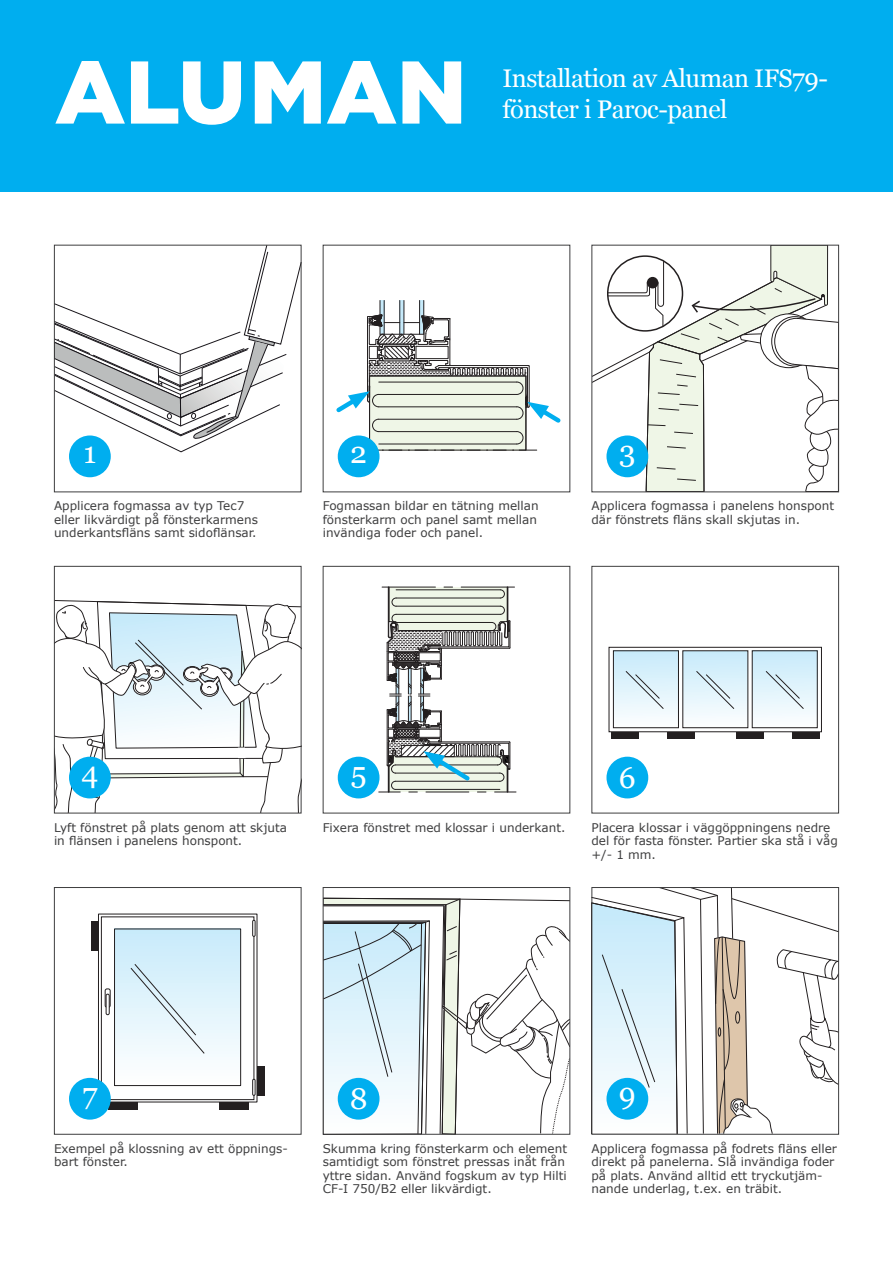
<style>
.page{position:relative;width:893px;height:1263px;background:#fff}
.page>*{position:absolute;margin:0;border:0;box-sizing:border-box;transform-origin:0 0}
.t1{font:30px "Georgia";color:#fff}
.t2{font:25.5px/30.6px "Georgia";letter-spacing:-.02em;color:#fff}
.t3{font:12px/13.5px "Verdana";color:#3e3e3f}
</style>
<div class="page">
<div style="left:370px;top:376px;width:156px;height:74px;background:#eff6e7"></div>
<svg style="left:381px;top:300px;width:3px;height:14px"></svg>
<svg style="left:400px;top:300px;width:4px;height:14px"></svg>
<svg style="left:420px;top:300px;width:3px;height:14px"></svg>
<hr style="left:526px;top:376px;width:1px;height:74px;background:#231f20">
<svg style="left:513px;top:450px;width:24px;height:1px"></svg>
<svg style="left:487px;top:450px;width:19px;height:1px"></svg>
<svg style="left:461px;top:450px;width:19px;height:1px"></svg>
<svg style="left:441px;top:450px;width:13px;height:1px"></svg>
<svg style="left:415px;top:450px;width:13px;height:1px"></svg>
<svg style="left:389px;top:450px;width:13px;height:1px"></svg>
<hr style="left:379px;top:444px;width:138px;height:1px;background:#231f20">
<hr style="left:380px;top:300px;width:1px;height:34px;background:#231f20">
<hr style="left:384px;top:300px;width:1px;height:34px;background:#231f20">
<hr style="left:399px;top:300px;width:1px;height:34px;background:#231f20">
<hr style="left:423px;top:300px;width:1px;height:34px;background:#231f20">
<hr style="left:419px;top:300px;width:1px;height:34px;background:#231f20">
<hr style="left:404px;top:300px;width:1px;height:34px;background:#231f20">
<svg style="left:336px;top:314px;width:225px;height:130px"></svg>
<svg style="left:593px;top:889px;width:244px;height:243px"></svg>
<div style="left:591px;top:887px;width:248px;height:247px;border:1px solid #3e3e3f"></div>
<svg style="left:56px;top:247px;width:243px;height:205px"></svg>
<svg style="left:323px;top:587px;width:247px;height:548px"></svg>
<div style="left:323px;top:887px;width:247px;height:247px;border:1px solid #3e3e3f"></div>
<div style="left:115px;top:929px;width:126px;height:156px;background:linear-gradient(to bottom,#c7eafa,#fefefe)"></div>
<div style="left:114px;top:929px;width:127px;height:157px;border:1px solid #231f20"></div>
<div style="left:101px;top:917px;width:153px;height:183px;border:1px solid #231f20"></div>
<div style="left:105px;top:989px;width:5px;height:18px;border:1px solid #231f20;border-radius:2px"></div>
<div style="left:106px;top:994px;width:3px;height:21px;border:1px solid #231f20;border-radius:2px"></div>
<svg style="left:253px;top:1079px;width:2px;height:16px"></svg>
<svg style="left:253px;top:920px;width:2px;height:16px"></svg>
<svg style="left:131px;top:964px;width:74px;height:90px"></svg>
<div style="left:257px;top:1066px;width:8px;height:29px;background:#231f20"></div>
<div style="left:108px;top:1102px;width:29px;height:8px;background:#231f20"></div>
<div style="left:219px;top:1102px;width:30px;height:8px;background:#231f20"></div>
<div style="left:91px;top:921px;width:7px;height:30px;background:#231f20"></div>
<div style="left:54px;top:887px;width:247px;height:247px;border:1px solid #3e3e3f"></div>
<div style="left:609px;top:647px;width:213px;height:85px;border:1px solid #231f20"></div>
<div style="left:613px;top:651px;width:65px;height:77px;background:linear-gradient(to bottom,#c7eafa,#fdfefe)"></div>
<div style="left:613px;top:650px;width:66px;height:78px;border:1px solid #231f20"></div>
<div style="left:752px;top:651px;width:65px;height:77px;background:linear-gradient(to bottom,#c7eafa,#fdfefe)"></div>
<div style="left:752px;top:650px;width:65px;height:78px;border:1px solid #231f20"></div>
<svg style="left:626px;top:671px;width:38px;height:38px"></svg>
<svg style="left:683px;top:651px;width:65px;height:77px"></svg>
<svg style="left:766px;top:671px;width:38px;height:38px"></svg>
<div style="left:611px;top:732px;width:28px;height:6px;background:#231f20"></div>
<div style="left:667px;top:732px;width:27px;height:6px;background:#231f20"></div>
<div style="left:736px;top:732px;width:27px;height:6px;background:#231f20"></div>
<div style="left:792px;top:732px;width:28px;height:6px;background:#231f20"></div>
<div style="left:591px;top:566px;width:248px;height:247px;border:1px solid #3e3e3f"></div>
<div style="left:0;top:0;width:893px;height:191px;background:#00aeef"></div>
<svg style="left:55px;top:61px;width:70px;height:63px"></svg>
<svg style="left:131px;top:61px;width:110px;height:64px"></svg>
<svg style="left:255px;top:61px;width:66px;height:63px"></svg>
<svg style="left:327px;top:61px;width:69px;height:63px"></svg>
<svg style="left:402px;top:61px;width:59px;height:63px"></svg>
<svg style="left:593px;top:247px;width:244px;height:243px"></svg>
<div style="left:591px;top:245px;width:248px;height:247px;border:1px solid #3e3e3f"></div>
<div style="left:69px;top:435px;width:42px;height:42px;background:#00aeef;border-radius:50%"></div>
<div style="left:338px;top:757px;width:41px;height:41px;background:#00aeef;border-radius:50%"></div>
<div style="left:69px;top:1078px;width:42px;height:41px;background:#00aeef;border-radius:50%"></div>
<div style="left:338px;top:435px;width:41px;height:42px;background:#00aeef;border-radius:50%"></div>
<svg style="left:56px;top:600px;width:243px;height:211px"></svg>
<div style="left:54px;top:566px;width:247px;height:247px;border:1px solid #3e3e3f"></div>
<div style="left:69px;top:757px;width:42px;height:41px;background:#00aeef;border-radius:50%"></div>
<div style="left:338px;top:1078px;width:41px;height:41px;background:#00aeef;border-radius:50%"></div>
<div style="left:606px;top:435px;width:42px;height:42px;background:#00aeef;border-radius:50%"></div>
<div style="left:606px;top:757px;width:42px;height:41px;background:#00aeef;border-radius:50%"></div>
<div style="left:606px;top:1078px;width:42px;height:41px;background:#00aeef;border-radius:50%"></div>
<h2 class="t2" style="left:502px;top:62px;width:327px">Installation av Aluman IFS79- fönster i Paroc-panel</h2>
<h1 class="t1" style="left:83px;top:431px;width:14px">1</h1>
<p class="t3" style="left:54px;top:499px;width:205px">Applicera fogmassa av typ Tec7 eller likvärdigt på fönsterkarmens underkantsfläns samt sidoflänsar.</p>
<h1 class="t1" style="left:350px;top:431px;width:18px">2</h1>
<p class="t3" style="left:323px;top:499px;width:217px">Fogmassan bildar en tätning mellan fönsterkarm och panel samt mellan invändiga foder och panel.</p>
<h1 class="t1" style="left:619px;top:430px;width:18px">3</h1>
<p class="t3" style="left:591px;top:499px;width:244px">Applicera fogmassa i panelens honspont där fönstrets fläns skall skjutas in.</p>
<h1 class="t1" style="left:81px;top:751px;width:18px">4</h1>
<p class="t3" style="left:54px;top:820px;width:235px">Lyft fönstret på plats genom att skjuta in flänsen i panelens honspont.</p>
<h1 class="t1" style="left:351px;top:751px;width:17px">5</h1>
<p class="t3" style="left:323px;top:820px;width:244px">Fixera fönstret med klossar i underkant.</p>
<h1 class="t1" style="left:619px;top:755px;width:18px">6</h1>
<p class="t3" style="left:591px;top:820px;width:248px">Placera klossar i väggöppningens nedre del för fasta fönster. Partier ska stå i våg +/- 1 mm.</p>
<h1 class="t1" style="left:82px;top:1072px;width:17px">7</h1>
<p class="t3" style="left:54px;top:1141px;width:235px">Exempel på klossning av ett öppnings&shy;bart fönster.</p>
<h1 class="t1" style="left:350px;top:1076px;width:19px">8</h1>
<p class="t3" style="left:323px;top:1141px;width:246px">Skumma kring fönsterkarm och element samtidigt som fönstret pressas inåt från yttre sidan. Använd fogskum av typ Hilti CF-I 750/B2 eller likvärdigt.</p>
<h1 class="t1" style="left:619px;top:1072px;width:18px">9</h1>
<p class="t3" style="left:591px;top:1141px;width:247px">Applicera fogmassa på fodrets fläns eller direkt på panelerna. Slå invändiga foder på plats. Använd alltid ett tryckutjäm&shy;nande underlag, t.ex. en träbit.</p>
</div>
